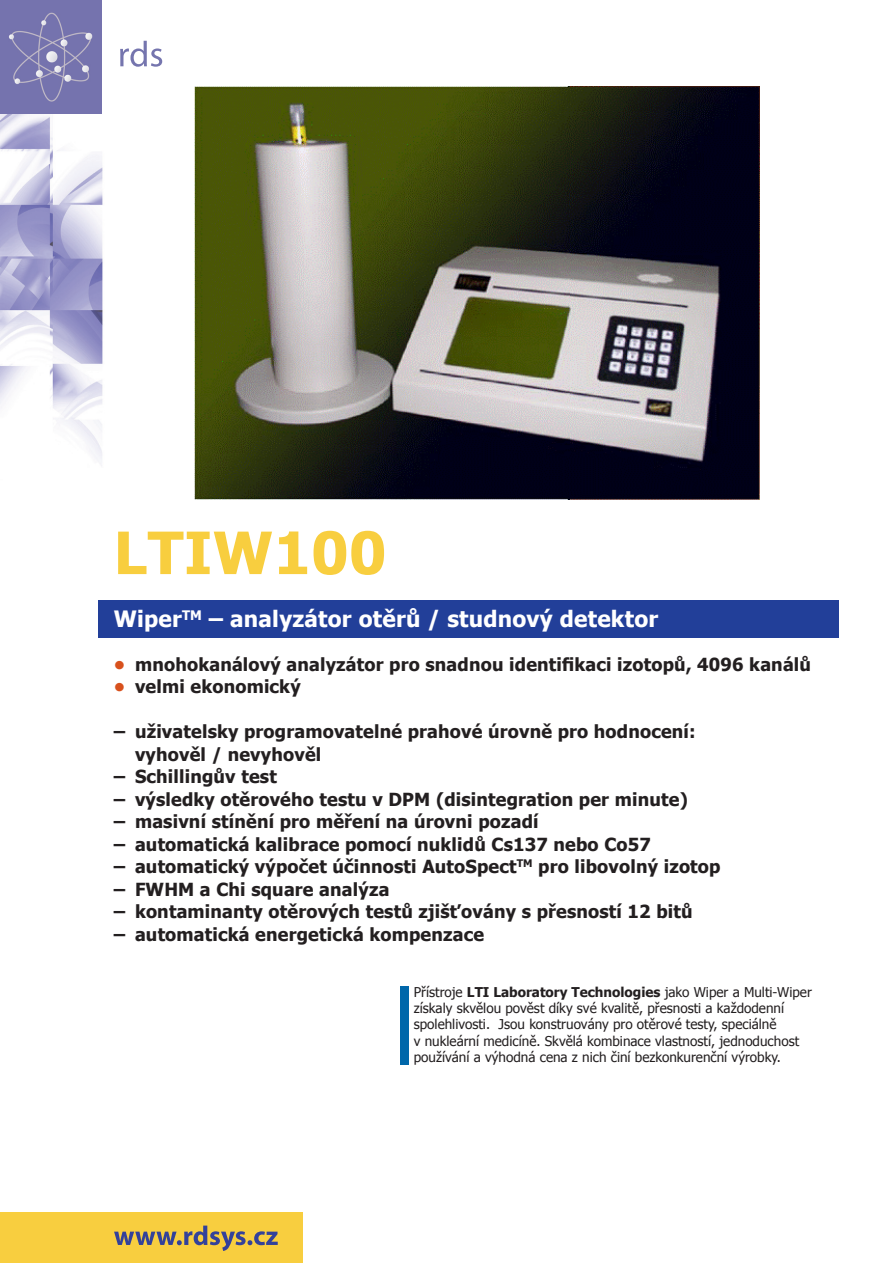
<style>
.page{position:relative;width:893px;height:1263px;background:#fff}
.page>*{position:absolute;margin:0;border:0;box-sizing:border-box;transform-origin:0 0}
.t1{font:700 58.35px "Tahoma";letter-spacing:.01em;color:#f8ce3f}
.t2{font:700 22.5px "Tahoma";letter-spacing:.01em;color:#fff}
.t3{font:700 18px "Tahoma";letter-spacing:.01em;color:#231f20}
.t4{font:13.5px/16.2px "Tahoma";color:#231f20}
.s1{color:#d8511d}
.s2{font-weight:700}
</style>
<div class="page">
<img style="left:0;top:114px;width:103px;height:352px">
<div style="left:0;top:1213px;width:302px;height:50px;background:#f8ce3f"></div>
<svg style="left:114px;top:1225px;width:164px;height:26px"></svg>
<img style="left:1px;top:1px;width:101px;height:113px">
<svg style="left:120px;top:41px;width:43px;height:26px"></svg>
<div style="left:99px;top:601px;width:740px;height:37px;background:#223f99"></div>
<div style="left:400px;top:986px;width:8px;height:78px;background:#0067aa"></div>
<img style="left:195px;top:86px;width:564px;height:413px">
<p class="t1" style="left:114px;top:512px;width:274px">LTIW100</p>
<p class="t2" style="left:114px;top:603px;width:546px">Wiper<sup>TM</sup> – analyzátor otěrů / studnový detektor</p>
<p class="t3" style="left:114px;top:652px;width:699px"><span class="s1">•</span> mnohokanálový analyzátor pro snadnou identifikaci izotopů, 4096 kanálů</p>
<p class="t3" style="left:114px;top:674px;width:188px"><span class="s1">•</span> velmi ekonomický</p>
<p class="t3" style="left:114px;top:719px;width:583px">– uživatelsky programovatelné prahové úrovně pro hodnocení:</p>
<p class="t3" style="left:135px;top:742px;width:188px">vyhověl / nevyhověl</p>
<p class="t3" style="left:114px;top:764px;width:165px">– Schillingův test</p>
<p class="t3" style="left:114px;top:787px;width:576px">– výsledky otěrového testu v DPM (disintegration per minute)</p>
<p class="t3" style="left:114px;top:809px;width:426px">– masivní stínění pro měření na úrovni pozadí</p>
<p class="t3" style="left:114px;top:832px;width:539px">– automatická kalibrace pomocí nuklidů Cs137 nebo Co57</p>
<p class="t3" style="left:114px;top:854px;width:608px">– automatický výpočet účinnosti AutoSpect<sup>TM</sup> pro libovolný izotop</p>
<p class="t3" style="left:114px;top:877px;width:277px">– FWHM a Chi square analýza</p>
<p class="t3" style="left:114px;top:899px;width:580px">– kontaminanty otěrových testů zjišťovány s přesností 12 bitů</p>
<p class="t3" style="left:114px;top:922px;width:372px">– automatická energetická kompenzace</p>
<p class="t4" style="left:414px;top:983px;width:400px">Přístroje <span class="s2">LTI Laboratory Technologies</span> jako Wiper a Multi-Wiper získaly skvělou pověst díky své kvalitě, přesnosti a každodenní spolehlivosti. Jsou konstruovány pro otěrové testy, speciálně<br>v nukleární medicíně. Skvělá kombinace vlastností, jednoduchost používání a výhodná cena z nich činí bezkonkurenční výrobky.</p>
</div>
